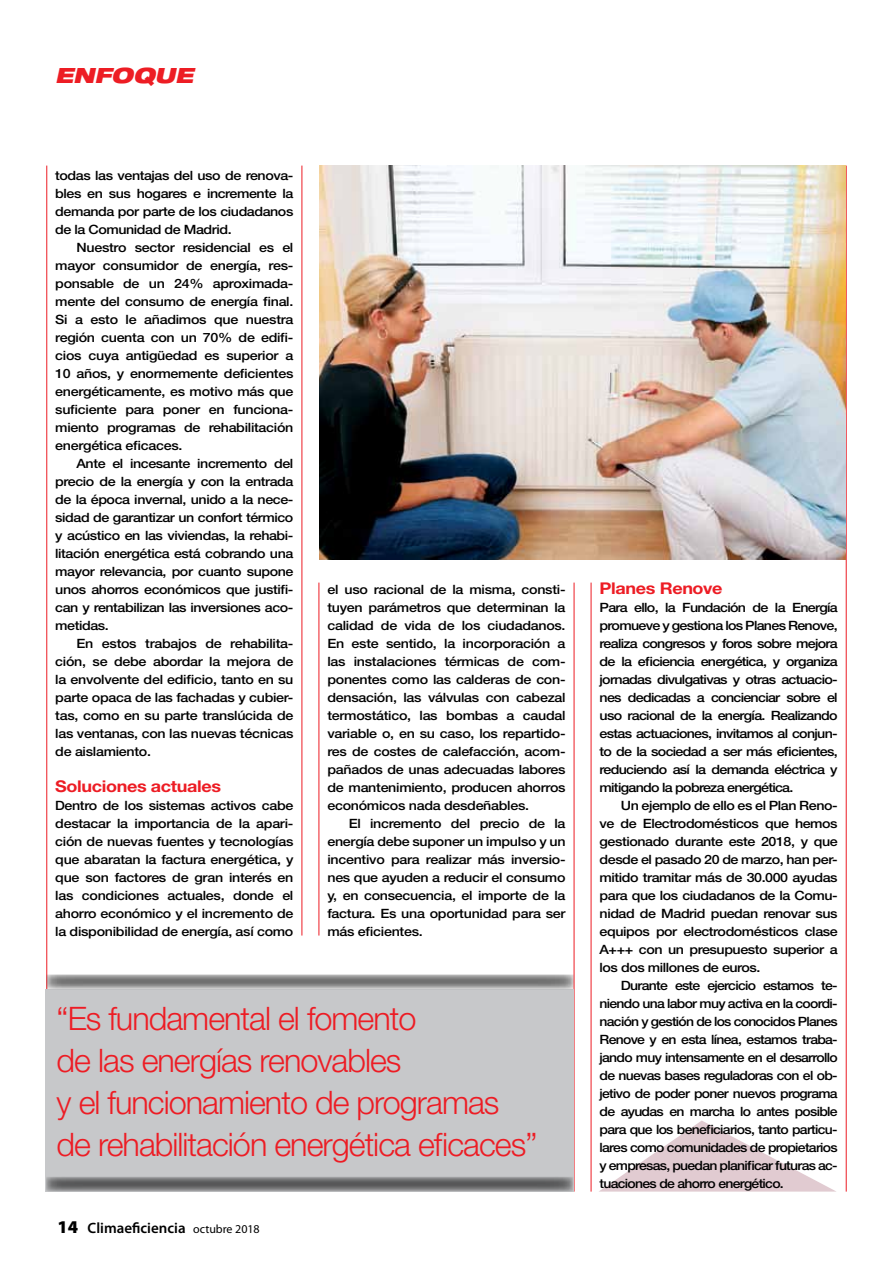
<style>
.page{position:relative;width:893px;height:1263px;background:#fff}
.page>*{position:absolute;margin:0;border:0;box-sizing:border-box;transform-origin:0 0}
.t1{font:300 32.4px/42px "Helvetica Neue LT Std";letter-spacing:-.03em;color:#ed1c24}
.t2{font:italic 900 expanded 21px "Helvetica Neue LT Std";color:#ed1d24}
.t3{font:700 16.2px "Helvetica Neue LT Std";letter-spacing:-.02em;color:#ed1c24;scale:1.11 1}
.t4{font:600 15px "Myriad Pro";color:#000}
.t5{font:500 12.9px/18px "Helvetica Neue LT Std";letter-spacing:-.03em;color:#000;text-align:justify;scale:1.11 1}
.t6{font:500 12.9px/18px "Helvetica Neue LT Std";letter-spacing:-.03em;color:#000;text-align:justify;scale:1.09 1}
.t7{font:500 12.9px/18px "Helvetica Neue LT Std";letter-spacing:-.03em;color:#000;text-align:justify;scale:1.06 1}
.s1{font-weight:900;font-size:18px}
.s2{font-weight:400;font-size:12px}
</style>
<div class="page">
<svg style="left:600px;top:1120px;width:235px;height:71px"></svg>
<hr style="left:302px;top:166px;width:1px;height:769px;background:#ed1c24">
<hr style="left:574px;top:583px;width:1px;height:608px;background:#ed1c24">
<hr style="left:591px;top:583px;width:1px;height:608px;background:#ed1c24">
<hr style="left:46px;top:166px;width:1px;height:1025px;background:#ed1c24">
<hr style="left:319px;top:583px;width:1px;height:352px;background:#ed1c24">
<hr style="left:846px;top:166px;width:1px;height:1025px;background:#ed1c24">
<div style="left:46px;top:989px;width:528px;height:202px;background:#c7c8ca"></div>
<svg style="left:46px;top:1177px;width:527px;height:14px;background:#727374"></svg>
<svg style="left:46px;top:974px;width:528px;height:15px;background:#969595"></svg>
<img style="left:319px;top:166px;width:527px;height:393px">
<h2 class="t2" style="left:55px;top:62px;width:139px">ENFOQUE</h2>
<p class="t5" style="left:55px;top:166px;width:216px">todas las ventajas del uso de renova&shy;bles en sus hogares e incremente la demanda por parte de los ciudadanos de la Comunidad de Madrid.</p>
<p class="t5" style="left:55px;top:238px;width:216px;text-indent:21px">Nuestro sector residencial es el mayor consumidor de energía, res&shy;ponsable de un 24% aproximada&shy;mente del consumo de energía final.<br>Si a esto le añadimos que nuestra región cuenta con un 70% de edifi&shy;cios cuya antigüedad es superior a 10 años, y enormemente deficientes energéticamente, es motivo más que suficiente para poner en funciona&shy;miento programas de rehabilitación energética eficaces.</p>
<p class="t5" style="left:55px;top:454px;width:216px;text-indent:21px">Ante el incesante incremento del precio de la energía y con la entrada de la época invernal, unido a la nece&shy;sidad de garantizar un confort térmico y acústico en las viviendas, la rehabi&shy;litación energética está cobrando una mayor relevancia, por cuanto supone unos ahorros económicos que justifi&shy;can y rentabilizan las inversiones aco&shy;metidas.</p>
<p class="t5" style="left:55px;top:634px;width:216px;text-indent:21px">En estos trabajos de rehabilita&shy;ción, se debe abordar la mejora de la envolvente del edificio, tanto en su parte opaca de las fachadas y cubier&shy;tas, como en su parte translúcida de las ventanas, con las nuevas técnicas de aislamiento.</p>
<p class="t3" style="left:55px;top:776px;width:151px">Soluciones actuales</p>
<p class="t7" style="left:55px;top:796px;width:226px">Dentro de los sistemas activos cabe destacar la importancia de la apari&shy;ción de nuevas fuentes y tecnologías que abaratan la factura energética, y que son factores de gran interés en las condiciones actuales, donde el ahorro económico y el incremento de la disponibilidad de energía, así como</p>
<p class="t5" style="left:327px;top:580px;width:216px">el uso racional de la misma, consti&shy;tuyen parámetros que determinan la calidad de vida de los ciudadanos.<br>En este sentido, la incorporación a las instalaciones térmicas de com&shy;ponentes como las calderas de con&shy;densación, las válvulas con cabezal termostático, las bombas a caudal variable o, en su caso, los repartido&shy;res de costes de calefacción, acom&shy;pañados de unas adecuadas labores de mantenimiento, producen ahorros económicos nada desdeñables.</p>
<p class="t5" style="left:327px;top:814px;width:216px;text-indent:21px">El incremento del precio de la energía debe suponer un impulso y un incentivo para realizar más inversio&shy;nes que ayuden a reducir el consumo y, en consecuencia, el importe de la factura. Es una oportunidad para ser más eficientes.</p>
<h1 class="t1" style="left:57px;top:997px;width:482px">“Es fundamental el fomento<br>de las energías renovables<br>y el funcionamiento de programas de rehabilitación energética eficaces”</h1>
<p class="t4" style="left:57px;top:1219px;width:204px"><span class="s1">14</span> Climaeficiencia <span class="s2">octubre 2018</span></p>
<p class="t3" style="left:600px;top:578px;width:112px">Planes Renove</p>
<p class="t5" style="left:600px;top:598px;width:216px">Para ello, la Fundación de la Energía promueve y gestiona los Planes Renove, realiza congresos y foros sobre mejora de la eficiencia energética, y organiza jornadas divulgativas y otras actuacio&shy;nes dedicadas a concienciar sobre el uso racional de la energía. Realizando estas actuaciones, invitamos al conjun&shy;to de la sociedad a ser más eficientes, reduciendo así la demanda eléctrica y mitigando la pobreza energética.</p>
<p class="t5" style="left:600px;top:796px;width:216px;text-indent:21px">Un ejemplo de ello es el Plan Reno&shy;ve de Electrodomésticos que hemos gestionado durante este 2018, y que desde el pasado 20 de marzo, han per&shy;mitido tramitar más de 30.000 ayudas para que los ciudadanos de la Comu&shy;nidad de Madrid puedan renovar sus equipos por electrodomésticos clase A+++ con un presupuesto superior a los dos millones de euros.</p>
<p class="t6" style="left:600px;top:976px;width:220px;text-indent:21px">Durante este ejercicio estamos te&shy;niendo una labor muy activa en la coordi&shy;nación y gestión de los conocidos Planes Renove y en esta línea, estamos traba&shy;jando muy intensamente en el desarrollo de nuevas bases reguladoras con el ob&shy;jetivo de poder poner nuevos programa de ayudas en marcha lo antes posible para que los beneficiarios, tanto particu&shy;lares como comunidades de propietarios y empresas, puedan planificar futuras ac&shy;tuaciones de ahorro energético.</p>
</div>
